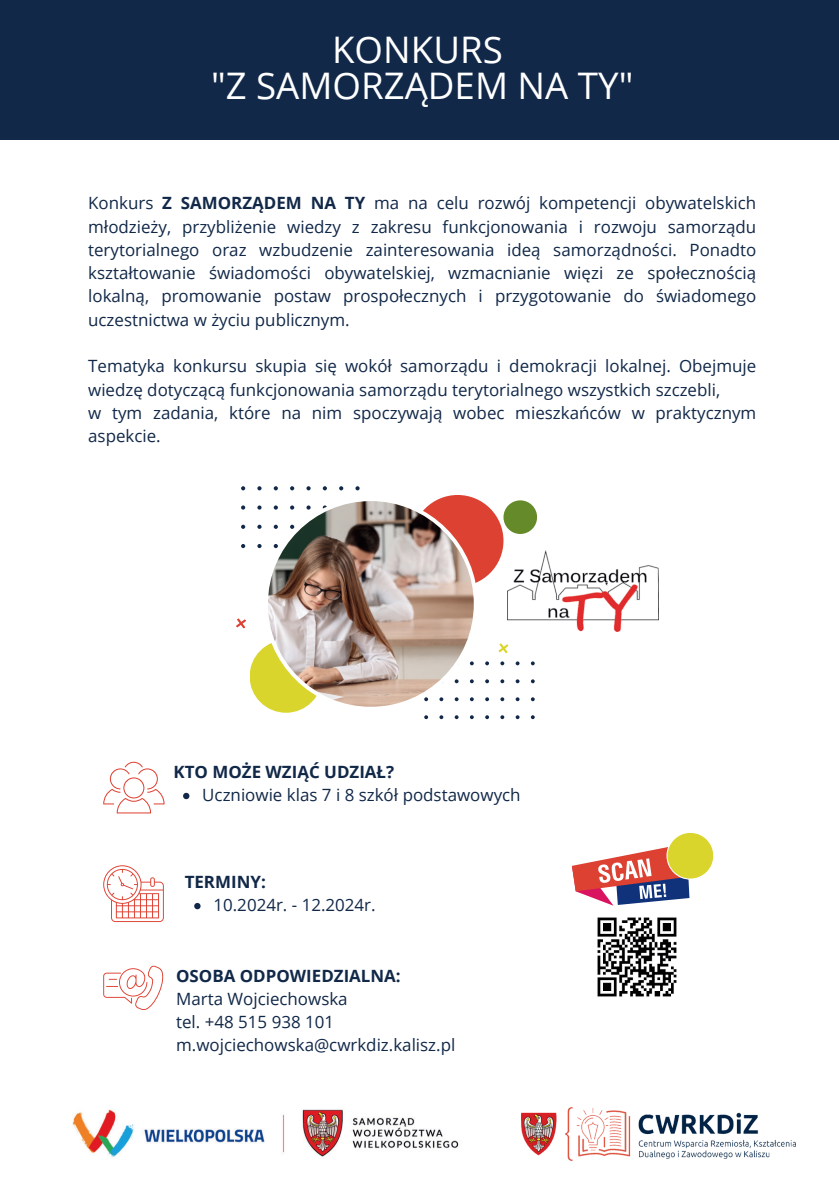
<style>
.page{position:relative;width:839px;height:1191px;background:#fff}
.page>*{position:absolute;margin:0;border:0;box-sizing:border-box;transform-origin:0 0}
.t1{font:36.6px/36px "Open Sans";color:#fff;text-align:center}
.t2{font:17px/23.2px "Open Sans";color:#112848}
.t3{font:700 17px "Open Sans";color:#112848}
.s1{font-weight:700}
</style>
<div class="page">
<img style="left:73px;top:1109px;width:386px;height:48px">
<img style="left:522px;top:1108px;width:273px;height:52px">
<div style="left:0;top:0;width:838px;height:139px;background:#112848"></div>
<svg style="left:572px;top:832px;width:142px;height:73px"></svg>
<img style="left:597px;top:917px;width:80px;height:80px">
<svg style="left:103px;top:966px;width:60px;height:44px"></svg>
<svg style="left:103px;top:865px;width:60px;height:57px"></svg>
<svg style="left:194px;top:903px;width:6px;height:6px"></svg>
<svg style="left:103px;top:762px;width:61px;height:51px"></svg>
<svg style="left:183px;top:793px;width:6px;height:6px"></svg>
<img style="left:507px;top:551px;width:151px;height:80px">
<div style="left:249px;top:640px;width:73px;height:73px;background:#dad52c;border-radius:50%"></div>
<div style="left:412px;top:495px;width:91px;height:92px;background:#dd4132;border-radius:50%"></div>
<svg style="left:339px;top:486px;width:4px;height:4px"></svg>
<svg style="left:323px;top:486px;width:4px;height:4px"></svg>
<svg style="left:306px;top:486px;width:4px;height:4px"></svg>
<svg style="left:355px;top:486px;width:4px;height:4px"></svg>
<svg style="left:257px;top:505px;width:4px;height:5px"></svg>
<svg style="left:241px;top:505px;width:4px;height:5px"></svg>
<svg style="left:257px;top:525px;width:4px;height:4px"></svg>
<svg style="left:241px;top:525px;width:4px;height:4px"></svg>
<svg style="left:274px;top:486px;width:4px;height:4px"></svg>
<svg style="left:257px;top:486px;width:4px;height:4px"></svg>
<svg style="left:241px;top:486px;width:4px;height:4px"></svg>
<svg style="left:290px;top:486px;width:4px;height:4px"></svg>
<svg style="left:257px;top:544px;width:4px;height:4px"></svg>
<svg style="left:241px;top:544px;width:4px;height:4px"></svg>
<svg style="left:515px;top:679px;width:4px;height:4px"></svg>
<svg style="left:500px;top:679px;width:4px;height:4px"></svg>
<svg style="left:485px;top:679px;width:4px;height:4px"></svg>
<svg style="left:531px;top:679px;width:3px;height:4px"></svg>
<svg style="left:515px;top:697px;width:4px;height:4px"></svg>
<svg style="left:500px;top:697px;width:4px;height:4px"></svg>
<svg style="left:485px;top:697px;width:4px;height:4px"></svg>
<svg style="left:531px;top:697px;width:3px;height:4px"></svg>
<svg style="left:515px;top:661px;width:4px;height:4px"></svg>
<svg style="left:500px;top:661px;width:4px;height:4px"></svg>
<svg style="left:485px;top:661px;width:4px;height:4px"></svg>
<svg style="left:531px;top:661px;width:3px;height:4px"></svg>
<svg style="left:515px;top:715px;width:4px;height:4px"></svg>
<svg style="left:500px;top:715px;width:4px;height:4px"></svg>
<svg style="left:485px;top:715px;width:4px;height:4px"></svg>
<svg style="left:531px;top:715px;width:3px;height:4px"></svg>
<svg style="left:454px;top:715px;width:4px;height:4px"></svg>
<svg style="left:439px;top:715px;width:4px;height:4px"></svg>
<svg style="left:424px;top:715px;width:4px;height:4px"></svg>
<svg style="left:470px;top:715px;width:3px;height:4px"></svg>
<img style="left:264px;top:497px;width:213px;height:214px">
<div style="left:503px;top:500px;width:34px;height:34px;background:#658a29;border-radius:50%"></div>
<svg style="left:236px;top:618px;width:10px;height:10px"></svg>
<svg style="left:498px;top:643px;width:10px;height:10px"></svg>
<h1 class="t1" style="left:211px;top:31px;width:424px">KONKURS<br>"Z SAMORZĄDEM NA TY"</h1>
<p class="t2" style="left:88px;top:191px;width:669px;text-align:justify">Konkurs <span class="s1">Z SAMORZĄDEM NA TY</span> ma na celu rozwój kompetencji obywatelskich młodzieży, przybliżenie wiedzy z zakresu funkcjonowania i rozwoju samorządu terytorialnego oraz wzbudzenie zainteresowania ideą samorządności. Ponadto kształtowanie świadomości obywatelskiej, wzmacnianie więzi ze społecznością lokalną, promowanie postaw prospołecznych i przygotowanie do świadomego uczestnictwa w życiu publicznym.</p>
<p class="t2" style="left:88px;top:354px;width:669px">Tematyka konkursu skupia się wokół samorządu i demokracji lokalnej. Obejmuje wiedzę dotyczącą funkcjonowania samorządu terytorialnego wszystkich szczebli,<br>w tym zadania, które na nim spoczywają wobec mieszkańców w praktycznym aspekcie.</p>
<p class="t3" style="left:173px;top:760px;width:222px">KTO MOŻE WZIĄĆ UDZIAŁ?</p>
<p class="t2" style="left:202px;top:783px;width:320px">Uczniowie klas 7 i 8 szkół podstawowych</p>
<p class="t3" style="left:185px;top:870px;width:83px">TERMINY:</p>
<p class="t2" style="left:213px;top:893px;width:164px">10.2024r. - 12.2024r.</p>
<p class="t3" style="left:176px;top:964px;width:226px">OSOBA ODPOWIEDZIALNA:</p>
<p class="t2" style="left:176px;top:987px;width:281px">Marta Wojciechowska<br>tel. +48 515 938 101 m.wojciechowska@cwrkdiz.kalisz.pl</p>
</div>
